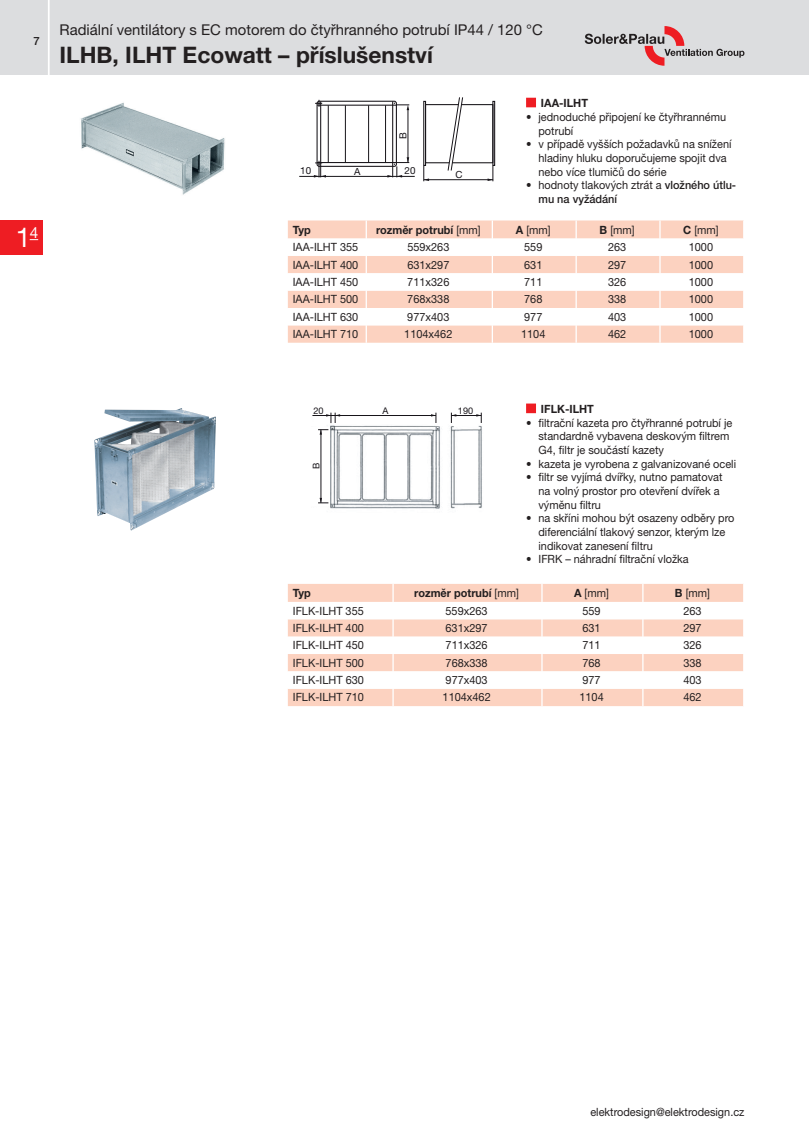
<style>
.page{position:relative;width:809px;height:1141px;background:#fff}
.page>*{position:absolute;margin:0;border:0;box-sizing:border-box;transform-origin:0 0}
.t1{font:27.12px "Helvetica Neue LT Pro";color:#fff}
.t2{font:700 22.75px "Helvetica Neue LT Pro";color:#231f20}
.t3{font:14.88px "Helvetica Neue LT Pro";color:#231f20}
.t4{font:11.38px/13.7px "Helvetica Neue LT Pro";color:#231f20;scale:.96 1}
.t5{font:700 11.38px "Helvetica Neue LT Pro";color:#231f20;scale:.96 1}
.t6{font:500 11.38px/13.7px "Helvetica Neue LT Pro";color:#231f20;scale:.96 1}
.t7{font:500 11.38px "Helvetica Neue LT Pro";color:#231f20}
.t8{font:9.8px "Helvetica Neue LT Pro";color:#171419}
.t9{font:9.1px "Helvetica Neue LT Pro";color:#171419}
.s1{font-weight:400}
.s2{font-weight:700}
</style>
<div class="page">
<div style="left:0;top:0;width:809px;height:74px;background:#dcdddf"></div>
<hr style="left:48px;top:0;width:2px;height:77px;background:#fff">
<svg style="left:584px;top:26px;width:160px;height:40px"></svg>
<div style="left:0;top:220px;width:42px;height:34px;background:#ee1d23"></div>
<div style="left:526px;top:404px;width:10px;height:9px;background:#ee1d23"></div>
<div style="left:526px;top:98px;width:10px;height:9px;background:#ee1d23"></div>
<svg style="left:288px;top:220px;width:455px;height:123px;background:#fcd4c3"></svg>
<svg style="left:288px;top:239px;width:455px;height:86px"></svg>
<svg style="left:365px;top:221px;width:2px;height:122px"></svg>
<svg style="left:491px;top:221px;width:2px;height:122px"></svg>
<svg style="left:575px;top:221px;width:2px;height:122px"></svg>
<svg style="left:659px;top:221px;width:1px;height:122px"></svg>
<img style="left:80px;top:102px;width:145px;height:93px">
<div style="left:316px;top:101px;width:81px;height:66px;border:1px solid #171419;border-radius:2px"></div>
<hr style="left:320px;top:101px;width:1px;height:65px;background:#171419">
<hr style="left:392px;top:101px;width:1px;height:65px;background:#171419">
<hr style="left:317px;top:105px;width:79px;height:1px;background:#171419">
<hr style="left:317px;top:162px;width:79px;height:1px;background:#171419">
<svg style="left:315px;top:100px;width:7px;height:7px"></svg>
<div style="left:492px;top:101px;width:3px;height:65px;border:1px solid #171419"></div>
<hr style="left:299px;top:176px;width:116px;height:1px;background:#171419">
<hr style="left:407px;top:109px;width:1px;height:54px;background:#171419">
<svg style="left:314px;top:161px;width:12px;height:17px"></svg>
<svg style="left:394px;top:103px;width:15px;height:7px"></svg>
<svg style="left:387px;top:157px;width:22px;height:21px"></svg>
<hr style="left:385px;top:105px;width:1px;height:57px;background:#171419">
<hr style="left:345px;top:105px;width:1px;height:57px;background:#171419">
<hr style="left:368px;top:105px;width:1px;height:57px;background:#171419">
<hr style="left:328px;top:105px;width:1px;height:57px;background:#171419">
<svg style="left:423px;top:97px;width:71px;height:84px"></svg>
<img style="left:94px;top:408px;width:122px;height:123px">
<img style="left:330px;top:423px;width:152px;height:86px">
<hr style="left:312px;top:415px;width:124px;height:1px;background:#171419">
<svg style="left:431px;top:413px;width:5px;height:10px"></svg>
<svg style="left:326px;top:413px;width:14px;height:10px"></svg>
<hr style="left:451px;top:415px;width:30px;height:1px;background:#171419">
<svg style="left:451px;top:413px;width:5px;height:10px"></svg>
<svg style="left:476px;top:413px;width:6px;height:10px"></svg>
<hr style="left:320px;top:430px;width:1px;height:73px;background:#171419">
<svg style="left:318px;top:498px;width:10px;height:6px"></svg>
<svg style="left:318px;top:429px;width:10px;height:6px"></svg>
<div style="left:288px;top:584px;width:455px;height:122px;background:#fcd2c0"></div>
<svg style="left:288px;top:602px;width:455px;height:87px"></svg>
<svg style="left:392px;top:584px;width:2px;height:122px"></svg>
<svg style="left:541px;top:584px;width:1px;height:122px"></svg>
<svg style="left:642px;top:584px;width:1px;height:122px"></svg>
<p class="t7" style="left:33px;top:34px;width:8px">7</p>
<h1 class="t1" style="left:16px;top:220px;width:24px">1<sup>4</sup></h1>
<h3 class="t3" style="left:60px;top:21px;width:485px">Radiální ventilátory s EC motorem do čtyřhranného potrubí IP44 / 120 °C</h3>
<h2 class="t2" style="left:60px;top:40px;width:375px">ILHB, ILHT Ecowatt – příslušenství</h2>
<p class="t8" style="left:397px;top:139px;width:8px;rotate:-90deg">B</p>
<p class="t8" style="left:300px;top:165px;width:12px">10</p>
<p class="t8" style="left:354px;top:165px;width:8px">A</p>
<p class="t8" style="left:404px;top:165px;width:12px">20</p>
<p class="t8" style="left:455px;top:168px;width:9px">C</p>
<p class="t5" style="left:541px;top:96px;width:51px">IAA-ILHT</p>
<p class="t4" style="left:538px;top:110px;width:197px;text-indent:-12px">• jednoduché připojení ke čtyřhrannému potrubí</p>
<p class="t4" style="left:538px;top:137px;width:202px;text-indent:-12px">• v případě vyšších požadavků na snížení hladiny hluku doporučujeme spojit dva nebo více tlumičů do série</p>
<p class="t6" style="left:538px;top:178px;width:207px;text-indent:-12px"><span class="s1">• hodnoty tlakových ztrát a</span> vložného útlu&shy;mu na vyžádání</p>
<p class="t5" style="left:293px;top:222px;width:20px">Typ</p>
<p class="t5" style="left:376px;top:222px;width:110px">rozměr potrubí <span class="s1">[mm]</span></p>
<p class="t4" style="left:516px;top:222px;width:38px"><span class="s2">A</span> [mm]</p>
<p class="t4" style="left:599px;top:222px;width:38px"><span class="s2">B</span> [mm]</p>
<p class="t4" style="left:683px;top:222px;width:38px"><span class="s2">C</span> [mm]</p>
<p class="t4" style="left:293px;top:240px;width:70px">IAA-ILHT 355</p>
<p class="t4" style="left:407px;top:240px;width:45px">559x263</p>
<p class="t4" style="left:524px;top:240px;width:20px">559</p>
<p class="t4" style="left:608px;top:240px;width:20px">263</p>
<p class="t4" style="left:688px;top:240px;width:27px">1000</p>
<p class="t4" style="left:293px;top:257px;width:70px">IAA-ILHT 400</p>
<p class="t4" style="left:407px;top:257px;width:45px">631x297</p>
<p class="t4" style="left:524px;top:257px;width:20px">631</p>
<p class="t4" style="left:608px;top:257px;width:20px">297</p>
<p class="t4" style="left:688px;top:257px;width:27px">1000</p>
<p class="t4" style="left:293px;top:275px;width:70px">IAA-ILHT 450</p>
<p class="t4" style="left:407px;top:275px;width:45px">711x326</p>
<p class="t4" style="left:524px;top:275px;width:20px">711</p>
<p class="t4" style="left:608px;top:275px;width:20px">326</p>
<p class="t4" style="left:688px;top:275px;width:27px">1000</p>
<p class="t4" style="left:293px;top:292px;width:70px">IAA-ILHT 500</p>
<p class="t4" style="left:407px;top:292px;width:45px">768x338</p>
<p class="t4" style="left:524px;top:292px;width:20px">768</p>
<p class="t4" style="left:608px;top:292px;width:20px">338</p>
<p class="t4" style="left:688px;top:292px;width:27px">1000</p>
<p class="t4" style="left:293px;top:310px;width:70px">IAA-ILHT 630</p>
<p class="t4" style="left:407px;top:310px;width:45px">977x403</p>
<p class="t4" style="left:524px;top:310px;width:20px">977</p>
<p class="t4" style="left:608px;top:310px;width:20px">403</p>
<p class="t4" style="left:688px;top:310px;width:27px">1000</p>
<p class="t4" style="left:293px;top:327px;width:70px">IAA-ILHT 710</p>
<p class="t4" style="left:404px;top:327px;width:52px">1104x462</p>
<p class="t4" style="left:521px;top:327px;width:27px">1104</p>
<p class="t4" style="left:608px;top:327px;width:20px">462</p>
<p class="t4" style="left:688px;top:327px;width:27px">1000</p>
<p class="t9" style="left:313px;top:405px;width:12px">20</p>
<p class="t9" style="left:382px;top:405px;width:7px">A</p>
<p class="t9" style="left:458px;top:405px;width:17px">190</p>
<p class="t9" style="left:311px;top:469px;width:8px;rotate:-90deg">B</p>
<p class="t5" style="left:541px;top:402px;width:57px">IFLK-ILHT</p>
<p class="t4" style="left:538px;top:416px;width:203px;text-indent:-12px">• filtrační kazeta pro čtyřhranné potrubí je standardně vybavena deskovým filtrem<br>G4, filtr je součástí kazety</p>
<p class="t4" style="left:526px;top:457px;width:220px">• kazeta je vyrobena z galvanizované oceli</p>
<p class="t4" style="left:538px;top:470px;width:193px;text-indent:-12px">• filtr se vyjímá dvířky, nutno pamatovat na volný prostor pro otevření dvířek a výměnu filtru</p>
<p class="t4" style="left:538px;top:511px;width:205px;text-indent:-12px">• na skříni mohou být osazeny odběry pro diferenciální tlakový senzor, kterým lze indikovat zanesení filtru</p>
<p class="t4" style="left:526px;top:552px;width:171px">• IFRK – náhradní filtrační vložka</p>
<p class="t5" style="left:293px;top:586px;width:20px">Typ</p>
<p class="t5" style="left:414px;top:586px;width:110px">rozměr potrubí <span class="s1">[mm]</span></p>
<p class="t4" style="left:574px;top:586px;width:38px"><span class="s2">A</span> [mm]</p>
<p class="t4" style="left:675px;top:586px;width:38px"><span class="s2">B</span> [mm]</p>
<p class="t4" style="left:293px;top:604px;width:75px">IFLK-ILHT 355</p>
<p class="t4" style="left:445px;top:604px;width:45px">559x263</p>
<p class="t4" style="left:582px;top:604px;width:20px">559</p>
<p class="t4" style="left:683px;top:604px;width:20px">263</p>
<p class="t4" style="left:293px;top:621px;width:75px">IFLK-ILHT 400</p>
<p class="t4" style="left:445px;top:621px;width:45px">631x297</p>
<p class="t4" style="left:582px;top:621px;width:20px">631</p>
<p class="t4" style="left:683px;top:621px;width:20px">297</p>
<p class="t4" style="left:293px;top:638px;width:75px">IFLK-ILHT 450</p>
<p class="t4" style="left:445px;top:638px;width:45px">711x326</p>
<p class="t4" style="left:582px;top:638px;width:20px">711</p>
<p class="t4" style="left:683px;top:638px;width:20px">326</p>
<p class="t4" style="left:293px;top:656px;width:75px">IFLK-ILHT 500</p>
<p class="t4" style="left:445px;top:656px;width:45px">768x338</p>
<p class="t4" style="left:582px;top:656px;width:20px">768</p>
<p class="t4" style="left:683px;top:656px;width:20px">338</p>
<p class="t4" style="left:293px;top:673px;width:75px">IFLK-ILHT 630</p>
<p class="t4" style="left:445px;top:673px;width:45px">977x403</p>
<p class="t4" style="left:582px;top:673px;width:20px">977</p>
<p class="t4" style="left:683px;top:673px;width:20px">403</p>
<p class="t4" style="left:293px;top:690px;width:75px">IFLK-ILHT 710</p>
<p class="t4" style="left:442px;top:690px;width:52px">1104x462</p>
<p class="t4" style="left:579px;top:690px;width:27px">1104</p>
<p class="t4" style="left:683px;top:690px;width:20px">462</p>
<p class="t4" style="left:590px;top:1105px;width:162px">elektrodesign@elektrodesign.cz</p>
</div>
